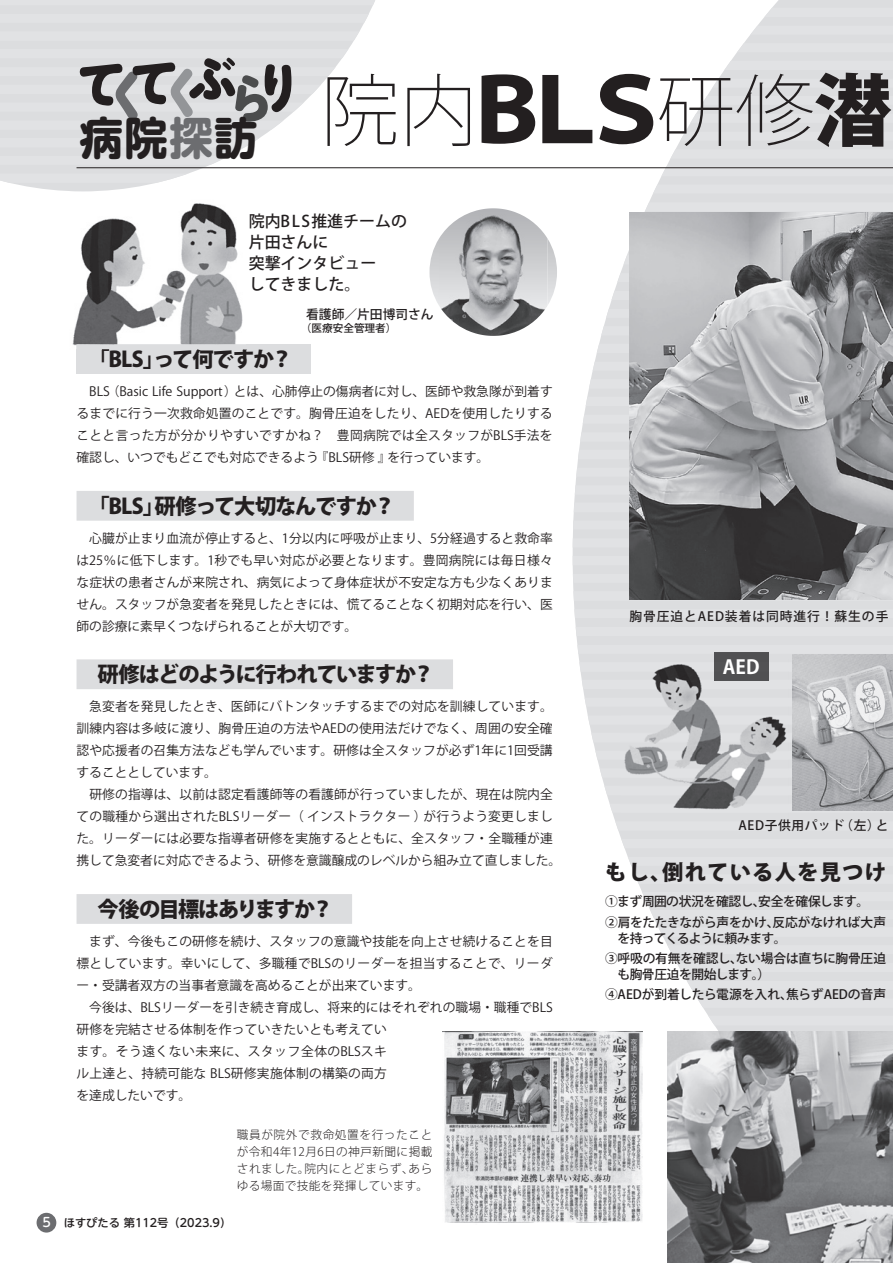
<style>
.page{position:relative;width:893px;height:1263px;background:#fff}
.page>*{position:absolute;margin:0;border:0;box-sizing:border-box;transform-origin:0 0}
.t1{font:800 52.35px "Maru Anti Std";letter-spacing:-.45em;color:#231f20}
.t2{font:700 44.7px "Shin M Go Pr 6";color:#231f20}
.t3{font:800 21.3px "Koz Go Pr 6 N";letter-spacing:-.055em;color:#231f20}
.t4{font:800 21.3px "Koz Go Pr 6 N";letter-spacing:.06em;color:#231f20}
.t5{font:700 19.2px "Koz Go Pr 6 N";color:#fff}
.t6{font:500 15.9px/21.3px "Koz Go Pr 6 N";color:#231f20}
.t7{font:12.75px/22px "Koz Go Pr 6 N";letter-spacing:.01em;color:#231f20;text-align:justify}
.t8{font:500 12.75px/20.2px "Koz Go Pr 6 N";letter-spacing:-.015em;color:#231f20}
.t9{font:500 12.75px "Koz Go Pr 6 N";letter-spacing:.075em;color:#231f20}
.t10{font:500 12.75px/15.9px "Koz Go Pr 6 N";letter-spacing:-.06em;color:#231f20}
.t11{font:500 12.75px/15.9px "Koz Go Pr 6 N";letter-spacing:-.04em;color:#231f20}
.t12{font:500 12.75px "Koz Go Pr 6 N";letter-spacing:.05em;color:#231f20}
.t13{font:500 12.75px "UD Shin M Go Pr 6";color:#fff}
.t14{font:300 11.7px/17px "Koz Go Pr 6 N";letter-spacing:.03em;color:#231f20;text-align:right}
.t15{font:500 11.25px "UD Shin M Go Pr 6";color:#231f20}
.t16{font:500 10.65px "Koz Go Pr 6 N";color:#231f20}
.s1{color:#6c6d70}
.s2{color:#939598}
.s3{color:#4b4c4d}
.s4{font-family:"Koz Go Pr 6 N";font-weight:200;font-size:78.45px}
.s5{font-family:"Koz Go Pr 6 N";font-size:87.9px}
.s6{font-family:"Koz Go Pr 6 N";font-size:78.45px}
</style>
<div class="page">
<img style="left:573px;top:0;width:320px;height:1032px">
<div style="left:37px;top:1213px;width:19px;height:19px;background:#6c6d70;border-radius:50%"></div>
<img style="left:667px;top:1032px;width:226px;height:231px">
<img style="left:442px;top:1032px;width:201px;height:191px">
<div style="left:77px;top:344px;width:234px;height:30px;background:#dcdddf"></div>
<div style="left:77px;top:491px;width:337px;height:30px;background:#dcdddf"></div>
<div style="left:77px;top:659px;width:376px;height:30px;background:#dcdddf"></div>
<div style="left:77px;top:894px;width:275px;height:30px;background:#dcdddf"></div>
<img style="left:72px;top:203px;width:171px;height:147px">
<img style="left:77px;top:344px;width:169px;height:6px">
<img style="left:629px;top:213px;width:264px;height:387px">
<hr style="left:77px;top:167px;width:816px;height:1px;background:#231f20">
<img style="left:792px;top:654px;width:101px;height:157px">
<img style="left:621px;top:659px;width:168px;height:162px">
<img style="left:714px;top:653px;width:54px;height:27px">
<svg style="left:429px;top:239px;width:128px;height:71px;background:#c3c4c6"></svg>
<img style="left:439px;top:208px;width:54px;height:101px">
<h1 class="t1" style="left:76px;top:44px;width:817px">て<span class="s1">く</span>て<span class="s2">く</span>ぶ<span class="s3">ら</span>り<span class="s4">院内</span><span class="s5">ＢＬＳ</span><span class="s4">研修</span><span class="s6">潜</span></h1>
<h2 class="t2" style="left:80px;top:99px;width:179px">病院<span class="s1">探</span>訪</h2>
<p class="t13" style="left:43px;top:1212px;width:10px">5</p>
<p class="t6" style="left:249px;top:210px;width:160px">院内BLS推進チームの片田さんに<br>突撃インタビュー<br>してきました。</p>
<h3 class="t3" style="left:77px;top:348px;width:89px">　「BLS」</h3>
<h3 class="t3" style="left:153px;top:348px;width:141px">って何ですか?</h3>
<p class="t8" style="left:306px;top:304px;width:129px">看護師／片田博司さん</p>
<p class="t16" style="left:301px;top:322px;width:97px">（医療安全管理者(</p>
<p class="t7" style="left:234px;top:381px;width:320px">とは、心肺停止の傷病者に対し、医師や救急隊が到着す</p>
<p class="t7" style="left:107px;top:381px;width:132px">（Basic Life Support）</p>
<p class="t7" style="left:89px;top:381px;width:22px">BLS</p>
<p class="t7" style="left:77px;top:403px;width:478px">るまでに行う一次救命処置のことです。胸骨圧迫をしたり、AEDを使用したりする</p>
<p class="t7" style="left:77px;top:425px;width:478px">ことと言った方が分かりやすいですかね？　豊岡病院では全スタッフがBLS手法を</p>
<p class="t7" style="left:387px;top:447px;width:104px">を行っています。</p>
<p class="t7" style="left:77px;top:447px;width:244px">確認し、いつでもどこでも対応できるよう</p>
<h3 class="t3" style="left:155px;top:494px;width:242px">研修って大切なんですか?</h3>
<p class="t7" style="left:316px;top:447px;width:76px">『BLS研修』</p>
<h3 class="t3" style="left:77px;top:494px;width:89px">　「BLS」</h3>
<p class="t7" style="left:77px;top:527px;width:478px;text-indent:13px">心臓が止まり血流が停止すると、1分以内に呼吸が止まり、5分経過すると救命率は25％に低下します。1秒でも早い対応が必要となります。豊岡病院には毎日様々な症状の患者さんが来院され、病気によって身体症状が不安定な方も少なくありません。スタッフが急変者を発見したときには、慌てることなく初期対応を行い、医師の診療に素早くつなげられることが大切です。</p>
<h3 class="t3" style="left:77px;top:662px;width:359px">　研修はどのように行われていますか?</h3>
<p class="t7" style="left:89px;top:696px;width:465px">急変者を発見したとき、医師にバトンタッチするまでの対応を訓練しています。</p>
<p class="t7" style="left:77px;top:718px;width:478px">訓練内容は多岐に渡り、胸骨圧迫の方法やAEDの使用法だけでなく、周囲の安全確</p>
<p class="t7" style="left:77px;top:740px;width:478px">認や応援者の召集方法なども学んでいます。研修は全スタッフが必ず1年に1回受講</p>
<p class="t7" style="left:77px;top:762px;width:142px">することとしています。</p>
<p class="t7" style="left:77px;top:784px;width:478px">　研修の指導は、以前は認定看護師等の看護師が行っていましたが、現在は院内全</p>
<p class="t7" style="left:423px;top:806px;width:131px">が行うよう変更しまし</p>
<p class="t7" style="left:77px;top:806px;width:486px;text-align:left">ての職種から選出されたBLSリーダー（インストラクター）<br>た。リーダーには必要な指導者研修を実施するとともに、全スタッフ・全職種が連携して急変者に対応できるよう、研修を意識醸成のレベルから組み立て直しました。</p>
<h3 class="t3" style="left:77px;top:897px;width:258px">　今後の目標はありますか?</h3>
<p class="t7" style="left:77px;top:930px;width:478px;text-indent:13px">まず、今後もこの研修を続け、スタッフの意識や技能を向上させ続けることを目標としています。幸いにして、多職種でBLSのリーダーを担当することで、リーダー・受講者双方の当事者意識を高めることが出来ています。</p>
<p class="t7" style="left:77px;top:996px;width:478px;text-align:left;text-indent:13px">今後は、BLSリーダーを引き続き育成し、将来的にはそれぞれの職場・職種でBLS研修を完結させる体制を作っていきたいとも考えてい<br>ます。そう遠くない未来に、スタッフ全体のBLSスキ<br>ル上達と、持続可能な BLS研修実施体制の構築の両方<br>を達成したいです。</p>
<p class="t15" style="left:64px;top:1213px;width:169px">ほすぴたる第112号)2023.9(</p>
<p class="t14" style="left:237px;top:1127px;width:197px">職員が院外で救命処置を行ったことが令和 年4 12月6日の神戸新聞に掲載あら</p>
<p class="t14" style="left:304px;top:1161px;width:111px">院内にとどまらず、</p>
<p class="t14" style="left:237px;top:1161px;width:193px;text-align:left">されました。<br>ゆる場面で技能を発揮しています。</p>
<p class="t9" style="left:629px;top:609px;width:261px">胸骨圧迫とAED装着は同時進行！蘇生の手</p>
<h3 class="t5" style="left:723px;top:656px;width:38px">AED</h3>
<p class="t12" style="left:738px;top:818px;width:107px">AED子供用パッド</p>
<p class="t8" style="left:840px;top:816px;width:41px">（左）</p>
<p class="t8" style="left:876px;top:816px;width:14px">と</p>
<h3 class="t4" style="left:662px;top:860px;width:225px">倒れている人を見つけ</h3>
<h3 class="t3" style="left:605px;top:860px;width:68px">もし、</h3>
<p class="t8" style="left:605px;top:892px;width:266px">①まず周囲の状況を確認し安全を確保します。</p>
<p class="t8" style="left:605px;top:892px;width:283px;text-indent:148px">、<br>②肩をたたきながら声をかけ反応がなければ大声</p>
<p class="t10" style="left:617px;top:914px;width:171px;text-indent:149px">、を持ってくるように頼みます。</p>
<p class="t8" style="left:605px;top:948px;width:282px">③呼吸の有無を確認しない場合は直ちに胸骨圧迫</p>
<p class="t11" style="left:617px;top:950px;width:154px;text-indent:113px">、<br>も胸骨圧迫を開始します (。</p>
<p class="t8" style="left:786px;top:984px;width:101px">焦らずAEDの音声</p>
<p class="t8" style="left:605px;top:984px;width:189px">④AEDが到着したら電源を入れ、</p>
</div>
